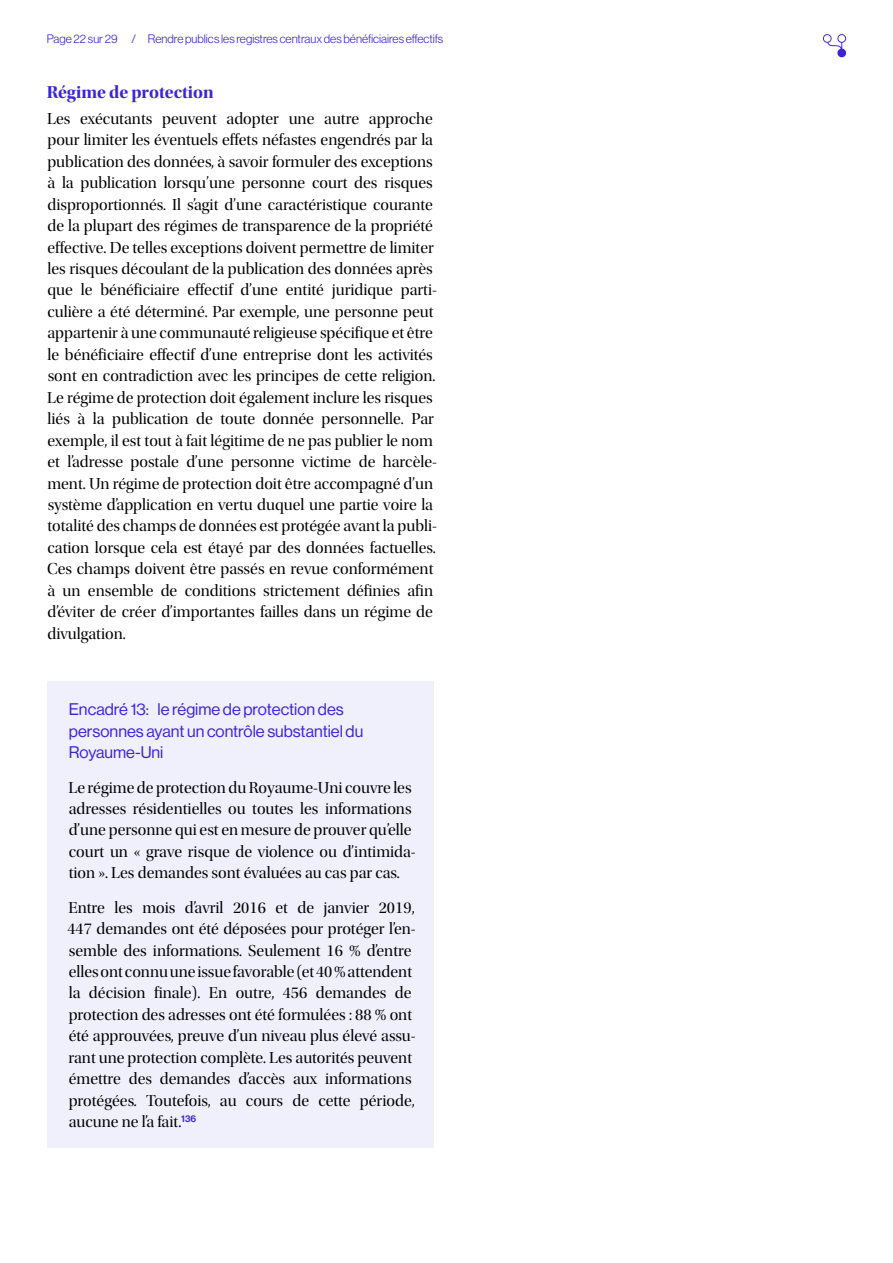
<style>
.page{position:relative;width:893px;height:1263px;background:#fff}
.page>*{position:absolute;margin:0;border:0;box-sizing:border-box;transform-origin:0 0}
.Heading_3{font:18px "Utopia Std Bold Disp";color:#3b25d8}
.Normal__Last{font:16.5px/21.5px "Utopia Std Disp";color:#000}
.t1{font:16.5px/21.5px "N Haas Grotesk DS Pro 55 Rg";color:#3b25d8}
.t2{font:12px "N Haas Grotesk DS Pro 45 Lt";color:#3b25d8}
</style>
<div class="page">
<svg style="left:823px;top:34px;width:23px;height:23px"></svg>
<div style="left:47px;top:681px;width:387px;height:467px;background:#f0effc"></div>
<p class="t2" style="left:47px;top:32px;width:398px">Page 22 sur 29 / Rendre publics les registres centraux des bénéficiaires effectifs</p>
<p class="Heading_3" style="left:47px;top:82px;width:168px">Régime de protection</p>
<p class="Normal__Last" style="left:47px;top:108px;width:391px">Les exécutants peuvent adopter une autre approche pour limiter les éventuels effets néfastes engendrés par la publication des données, à savoir formuler des exceptions à la publication lorsqu’une personne court des risques disproportionnés. Il s’agit d’une caractéristique courante de la plupart des régimes de transparence de la propriété effective. De telles exceptions doivent permettre de limiter les risques découlant de la publication des données après que le bénéficiaire effectif d’une entité juridique parti&shy;culière a été déterminé. Par exemple, une personne peut appartenir à une communauté religieuse spécifique et être le bénéficiaire effectif d’une entreprise dont les activités sont en contradiction avec les principes de cette religion.<br>Le régime de protection doit également inclure les risques liés à la publication de toute donnée personnelle. Par exemple, il est tout à fait légitime de ne pas publier le nom et l’adresse postale d’une personne victime de harcèle&shy;ment. Un régime de protection doit être accompagné d’un système d’application en vertu duquel une partie voire la totalité des champs de données est protégée avant la publi&shy;cation lorsque cela est étayé par des données factuelles.<br>Ces champs doivent être passés en revue conformément à un ensemble de conditions strictement définies afin d’éviter de créer d’importantes failles dans un régime de divulgation.</p>
<p class="t1" style="left:69px;top:699px;width:296px">Encadré 13: le régime de protection des personnes ayant un contrôle substantiel du<br>Royaume-Uni</p>
<p class="Normal__Last" style="left:68px;top:777px;width:349px">Le régime de protection du Royaume-Uni couvre les adresses résidentielles ou toutes les informations d’une personne qui est en mesure de prouver qu’elle court un « grave risque de violence ou d’intimida&shy;tion ». Les demandes sont évaluées au cas par cas.</p>
<p class="Normal__Last" style="left:67px;top:897px;width:350px">Entre les mois d’avril 2016 et de janvier 2019, 447 demandes ont été déposées pour protéger l’en&shy;semble des informations. Seulement 16 % d’entre elles ont connu une issue favorable (et 40 % attendent la décision finale). En outre, 456 demandes de protection des adresses ont été formulées : 88 % ont été approuvées, preuve d’un niveau plus élevé assu&shy;rant une protection complète. Les autorités peuvent émettre des demandes d’accès aux informations protégées. Toutefois, au cours de cette période, aucune ne l’a fait.<sup>136</sup></p>
</div>
